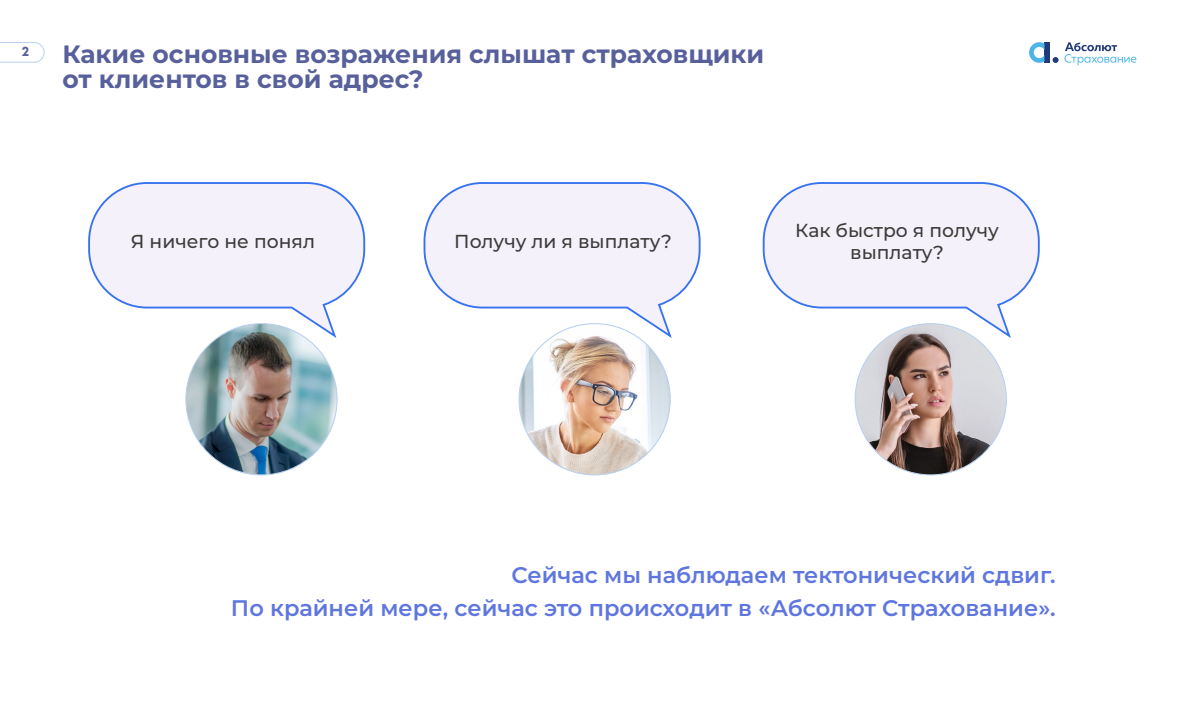
<style>
.page{position:relative;width:1198px;height:704px;background:#fff}
.page>*{position:absolute;margin:0;border:0;box-sizing:border-box;transform-origin:0 0}
.t1{font:700 25px/25px "Montserrat";color:#57609b}
.t2{font:600 22.5px/32.5px "Montserrat";color:#5e76de;text-align:right}
.t3{font:500 18.75px/22.5px "Montserrat";color:#3c3c3b;text-align:center}
.t4{font:700 13.75px "Mont";color:#57609b}
</style>
<div class="page">
<svg style="left:0;top:42px;width:44px;height:20px"></svg>
<div style="left:1044px;top:42px;width:5px;height:21px;background:#213a7a"></div>
<svg style="left:1029px;top:42px;width:15px;height:21px"></svg>
<svg style="left:1052px;top:57px;width:6px;height:6px"></svg>
<svg style="left:1064px;top:42px;width:72px;height:23px"></svg>
<svg style="left:88px;top:182px;width:278px;height:157px"></svg>
<svg style="left:423px;top:182px;width:278px;height:157px"></svg>
<svg style="left:762px;top:182px;width:278px;height:157px"></svg>
<img style="left:855px;top:323px;width:151px;height:151px;border-radius:76px">
<img style="left:519px;top:323px;width:151px;height:151px;border-radius:76px">
<img style="left:186px;top:323px;width:151px;height:151px;border-radius:76px">
<p class="t4" style="left:22px;top:42px;width:9px">2</p>
<p class="t1" style="left:62px;top:40px;width:703px">Какие основные возражения слышат страховщики от клиентов в свой адрес?</p>
<p class="t3" style="left:131px;top:229px;width:186px">Я ничего не понял</p>
<p class="t3" style="left:454px;top:229px;width:219px">Получу ли я выплату?</p>
<p class="t3" style="left:795px;top:218px;width:205px">Как быстро я получу выплату?</p>
<p class="t2" style="left:231px;top:557px;width:826px">Сейчас мы наблюдаем тектонический сдвиг.<br>По крайней мере, сейчас это происходит в «Абсолют Страхование».</p>
</div>
